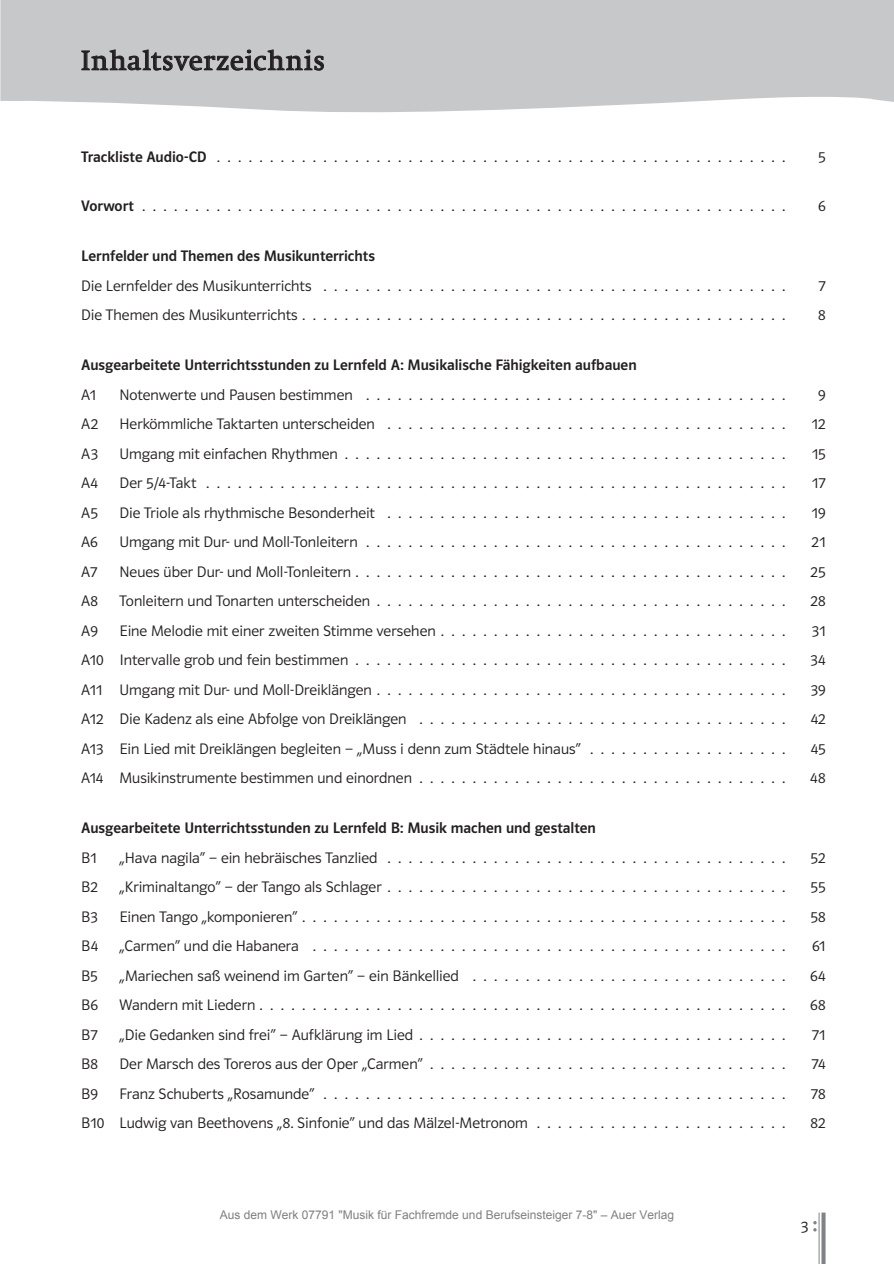
<style>
.page{position:relative;width:894px;height:1264px;background:#fff}
.page>*{position:absolute;margin:0;border:0;box-sizing:border-box;transform-origin:0 0}
.t1{font:27px "Swift";letter-spacing:.035em;color:#231f20}
.t2{font:16.5px "Polo 22 K Leicht";color:#231f20}
.t3{font:15.75px "Polo 22 K Leicht";color:#231f20}
.t4{font:15.75px "Polo 22 K Krftg";color:#231f20}
.t5{font:12px "Arial";color:#808080}
.s1{font-family:"Polo 22 K Krftg"}
</style>
<div class="page">
<svg style="left:821px;top:1212px;width:4px;height:52px"></svg>
<svg style="left:813px;top:1221px;width:3px;height:10px"></svg>
<hr style="left:818px;top:1212px;width:1px;height:52px;background:#808285">
<svg style="left:0;top:0;width:894px;height:113px;background:#cbcccd"></svg>
<svg style="left:82px;top:49px;width:242px;height:22px;background:#9e9ea0"></svg>
<h1 class="t1" style="left:81px;top:45px;width:245px">Inhaltsverzeichnis</h1>
<p class="t3" style="left:81px;top:148px;width:705px"><span class="s1">Trackliste Audio-CD</span> ......................................................</p>
<p class="t3" style="left:818px;top:148px;width:9px">5</p>
<p class="t3" style="left:81px;top:198px;width:705px"><span class="s1">Vorwort</span> .............................................................</p>
<p class="t3" style="left:818px;top:198px;width:9px">6</p>
<p class="t4" style="left:81px;top:248px;width:295px">Lernfelder und Themen des Musikunterrichts</p>
<p class="t3" style="left:81px;top:277px;width:705px">Die Lernfelder des Musikunterrichts . . . . . . . . . . . . . . . . . . . . . . . . . . . . . . . . . . . . . . . . . . . .</p>
<p class="t3" style="left:818px;top:277px;width:9px">7</p>
<p class="t3" style="left:81px;top:307px;width:705px">Die Themen des Musikunterrichts . . . . . . . . . . . . . . . . . . . . . . . . . . . . . . . . . . . . . . . . . . . . . .</p>
<p class="t3" style="left:818px;top:307px;width:9px">8</p>
<p class="t4" style="left:81px;top:356px;width:557px">Ausgearbeitete Unterrichtsstunden zu Lernfeld A: Musikalische Fähigkeiten aufbauen</p>
<p class="t3" style="left:81px;top:386px;width:16px">A1</p>
<p class="t3" style="left:119px;top:386px;width:667px">Notenwerte und Pausen bestimmen . . . . . . . . . . . . . . . . . . . . . . . . . . . . . . . . . . . . . . . .</p>
<p class="t3" style="left:818px;top:386px;width:9px">9</p>
<p class="t3" style="left:81px;top:415px;width:18px">A2</p>
<p class="t3" style="left:119px;top:415px;width:667px">Herkömmliche Taktarten unterscheiden . . . . . . . . . . . . . . . . . . . . . . . . . . . . . . . . . . . . . .</p>
<p class="t3" style="left:812px;top:415px;width:15px">12</p>
<p class="t3" style="left:81px;top:445px;width:18px">A3</p>
<p class="t3" style="left:120px;top:445px;width:667px">Umgang mit einfachen Rhythmen . . . . . . . . . . . . . . . . . . . . . . . . . . . . . . . . . . . . . . . . . .</p>
<p class="t3" style="left:812px;top:445px;width:15px">15</p>
<p class="t3" style="left:81px;top:474px;width:18px">A4</p>
<p class="t3" style="left:120px;top:474px;width:667px">Der 5/4-Takt .......................................................</p>
<p class="t3" style="left:812px;top:474px;width:15px">17</p>
<p class="t3" style="left:81px;top:504px;width:18px">A5</p>
<p class="t3" style="left:120px;top:504px;width:667px">Die Triole als rhythmische Besonderheit . . . . . . . . . . . . . . . . . . . . . . . . . . . . . . . . . . . . . .</p>
<p class="t3" style="left:812px;top:504px;width:15px">19</p>
<p class="t3" style="left:81px;top:533px;width:18px">A6</p>
<p class="t3" style="left:119px;top:533px;width:667px">Umgang mit Dur- und Moll-Tonleitern ........................................</p>
<p class="t3" style="left:811px;top:533px;width:16px">21</p>
<p class="t3" style="left:81px;top:563px;width:18px">A7</p>
<p class="t3" style="left:120px;top:563px;width:667px">Neues über Dur- und Moll-Tonleitern . . . . . . . . . . . . . . . . . . . . . . . . . . . . . . . . . . . . . . . . .</p>
<p class="t3" style="left:810px;top:563px;width:17px">25</p>
<p class="t3" style="left:81px;top:592px;width:18px">A8</p>
<p class="t3" style="left:120px;top:592px;width:667px">Tonleitern und Tonarten unterscheiden . . . . . . . . . . . . . . . . . . . . . . . . . . . . . . . . . . . . . . .</p>
<p class="t3" style="left:810px;top:592px;width:17px">28</p>
<p class="t3" style="left:81px;top:622px;width:18px">A9</p>
<p class="t3" style="left:120px;top:622px;width:667px">Eine Melodie mit einer zweiten Stimme versehen . . . . . . . . . . . . . . . . . . . . . . . . . . . . . . . . .</p>
<p class="t3" style="left:812px;top:622px;width:15px">31</p>
<p class="t3" style="left:81px;top:651px;width:705px">A10 Intervalle grob und fein bestimmen . . . . . . . . . . . . . . . . . . . . . . . . . . . . . . . . . . . . . . . . .</p>
<p class="t3" style="left:810px;top:651px;width:17px">34</p>
<p class="t3" style="left:81px;top:681px;width:705px">A11 Umgang mit Dur- und Moll-Dreiklängen . . . . . . . . . . . . . . . . . . . . . . . . . . . . . . . . . . . . . . .</p>
<p class="t3" style="left:810px;top:681px;width:16px">39</p>
<p class="t3" style="left:81px;top:710px;width:705px">A12 Die Kadenz als eine Abfolge von Dreiklängen . . . . . . . . . . . . . . . . . . . . . . . . . . . . . . . . . . .</p>
<p class="t3" style="left:810px;top:710px;width:16px">42</p>
<p class="t3" style="left:81px;top:740px;width:705px">A13 Ein Lied mit Dreiklängen begleiten – „Muss i denn zum Städtele hinaus“ . . . . . . . . . . . . . . . . . . .</p>
<p class="t3" style="left:811px;top:740px;width:16px">45</p>
<p class="t3" style="left:81px;top:770px;width:705px">A14 Musikinstrumente bestimmen und einordnen . . . . . . . . . . . . . . . . . . . . . . . . . . . . . . . . . . .</p>
<p class="t3" style="left:810px;top:770px;width:17px">48</p>
<p class="t4" style="left:81px;top:819px;width:516px">Ausgearbeitete Unterrichtsstunden zu Lernfeld B: Musik machen und gestalten</p>
<p class="t3" style="left:81px;top:849px;width:17px">B1</p>
<p class="t3" style="left:119px;top:849px;width:667px">„Hava nagila“ – ein hebräisches Tanzlied ......................................</p>
<p class="t3" style="left:810px;top:849px;width:16px">52</p>
<p class="t3" style="left:81px;top:878px;width:18px">B2</p>
<p class="t3" style="left:119px;top:878px;width:667px">„Kriminaltango“ – der Tango als Schlager . . . . . . . . . . . . . . . . . . . . . . . . . . . . . . . . . . . . . .</p>
<p class="t3" style="left:810px;top:878px;width:16px">55</p>
<p class="t3" style="left:81px;top:908px;width:18px">B3</p>
<p class="t3" style="left:119px;top:908px;width:667px">Einen Tango „komponieren“ . . . . . . . . . . . . . . . . . . . . . . . . . . . . . . . . . . . . . . . . . . . . . .</p>
<p class="t3" style="left:810px;top:908px;width:17px">58</p>
<p class="t3" style="left:81px;top:937px;width:18px">B4</p>
<p class="t3" style="left:119px;top:937px;width:667px">„Carmen“ und die Habanera . . . . . . . . . . . . . . . . . . . . . . . . . . . . . . . . . . . . . . . . . . . . .</p>
<p class="t3" style="left:812px;top:937px;width:15px">61</p>
<p class="t3" style="left:81px;top:967px;width:18px">B5</p>
<p class="t3" style="left:119px;top:967px;width:667px">„Mariechen saß weinend im Garten“ – ein Bänkellied . . . . . . . . . . . . . . . . . . . . . . . . . . . . . .</p>
<p class="t3" style="left:810px;top:967px;width:17px">64</p>
<p class="t3" style="left:81px;top:996px;width:18px">B6</p>
<p class="t3" style="left:119px;top:996px;width:667px">Wandern mit Liedern . . . . . . . . . . . . . . . . . . . . . . . . . . . . . . . . . . . . . . . . . . . . . . . . . .</p>
<p class="t3" style="left:810px;top:996px;width:17px">68</p>
<p class="t3" style="left:81px;top:1026px;width:18px">B7</p>
<p class="t3" style="left:119px;top:1026px;width:667px">„Die Gedanken sind frei“ – Aufklärung im Lied . . . . . . . . . . . . . . . . . . . . . . . . . . . . . . . . . . .</p>
<p class="t3" style="left:812px;top:1026px;width:15px">71</p>
<p class="t3" style="left:81px;top:1055px;width:18px">B8</p>
<p class="t3" style="left:119px;top:1055px;width:667px">Der Marsch des Toreros aus der Oper „Carmen“ . . . . . . . . . . . . . . . . . . . . . . . . . . . . . . . . . .</p>
<p class="t3" style="left:811px;top:1055px;width:16px">74</p>
<p class="t3" style="left:81px;top:1085px;width:18px">B9</p>
<p class="t3" style="left:119px;top:1085px;width:667px">Franz Schuberts „Rosamunde“ ............................................</p>
<p class="t3" style="left:811px;top:1085px;width:16px">78</p>
<p class="t3" style="left:81px;top:1114px;width:705px">B10 Ludwig van Beethovens „8. Sinfonie“ und das Mälzel-Metronom . . . . . . . . . . . . . . . . . . . . . . . .</p>
<p class="t3" style="left:810px;top:1114px;width:17px">82</p>
<p class="t5" style="left:220px;top:1207px;width:456px">Aus dem Werk 07791 "Musik für Fachfremde und Berufseinsteiger 7-8" – Auer Verlag</p>
<p class="t2" style="left:800px;top:1217px;width:9px">3</p>
</div>
